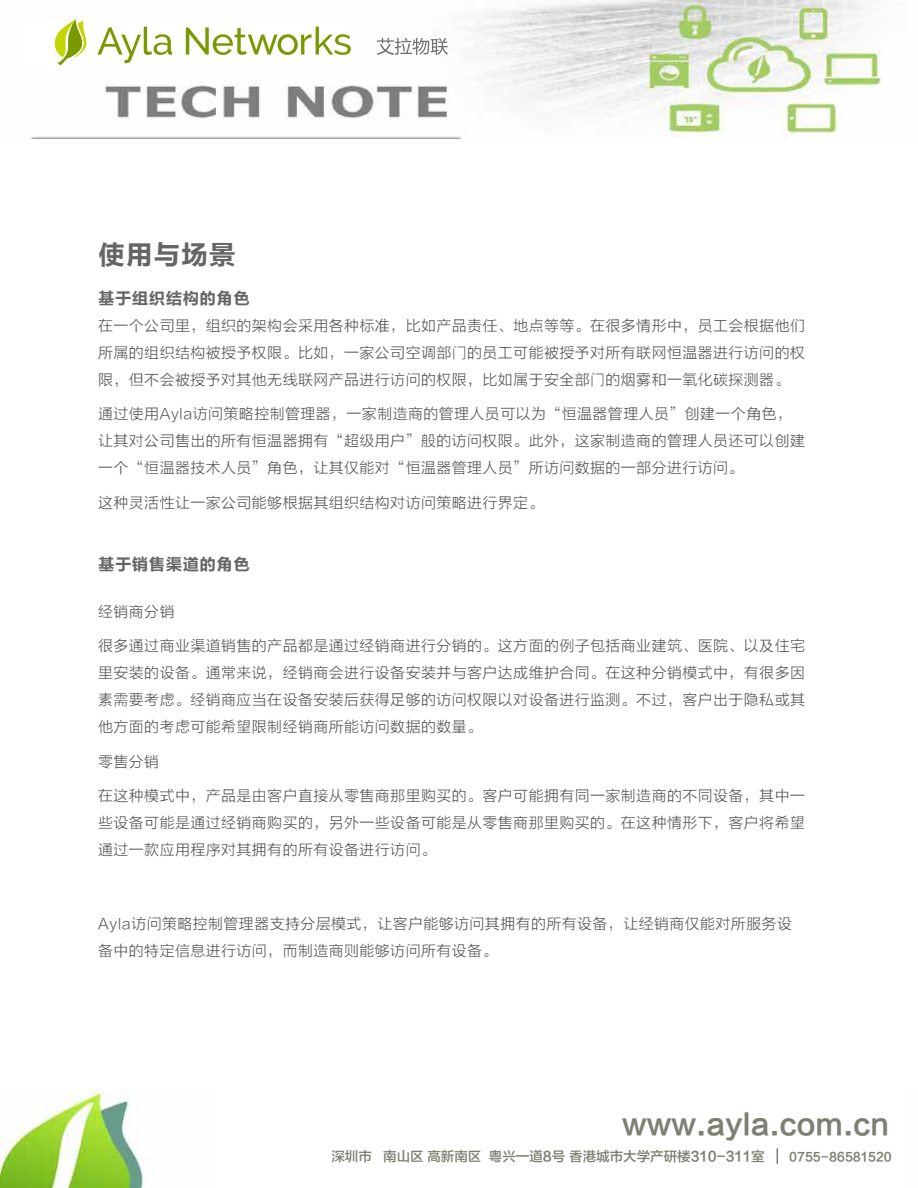
<style>
.page{position:relative;width:918px;height:1188px;background:#fff}
.page>*{position:absolute;margin:0;border:0;box-sizing:border-box;transform-origin:0 0}
.t1{font:28.5px "FZLTZHK GBK1 0";color:#7d7f72}
.t2{font:27px "FZLTCHK GBK1 0";letter-spacing:.025em;color:#656565}
.t3{font:16.5px "FZLTCHK GBK1 0";letter-spacing:.025em;color:#656565}
.t4{font:15px/27px "FZLTXHK";letter-spacing:.025em;color:#595757;text-align:justify}
.t5{font:13.5px "FZLTZHK GBK1 0";color:#7d7f72}
.t6{font:12px "FZLTZHK GBK1 0";color:#7d7f72}
</style>
<div class="page">
<img style="left:30px;top:0;width:852px;height:139px">
<div style="left:25px;top:20px;width:318px;height:50px;background:#fff"></div>
<svg style="left:97px;top:27px;width:75px;height:36px"></svg>
<svg style="left:186px;top:27px;width:165px;height:28px"></svg>
<svg style="left:52px;top:19px;width:35px;height:46px"></svg>
<svg style="left:377px;top:38px;width:71px;height:17px"></svg>
<img style="left:0;top:1089px;width:147px;height:99px">
<svg style="left:777px;top:1148px;width:1px;height:16px"></svg>
<h2 class="t2" style="left:98px;top:240px;width:139px">使用与场景</h2>
<p class="t3" style="left:98px;top:289px;width:153px">基于组织结构的角色</p>
<p class="t4" style="left:98px;top:313px;width:708px">在一个公司里，组织的架构会采用各种标准，比如产品责任、地点等等。在很多情形中，员工会根据他们所属的组织结构被授予权限。比如，一家公司空调部门的员工可能被授予对所有联网恒温器进行访问的权限，但不会被授予对其他无线联网产品进行访问的权限，比如属于安全部门的烟雾和一氧化碳探测器。</p>
<p class="t4" style="left:98px;top:401px;width:708px;text-align:left">通过使用Ayla访问策略控制管理器，一家制造商的管理人员可以为“恒温器管理人员”创建一个角色，让其对公司售出的所有恒温器拥有“超级用户”般的访问权限。此外，这家制造商的管理人员还可以创建一个“恒温器技术人员”角色，让其仅能对“恒温器管理人员”所访问数据的一部分进行访问。</p>
<p class="t4" style="left:98px;top:490px;width:447px">这种灵活性让一家公司能够根据其组织结构对访问策略进行界定。</p>
<p class="t3" style="left:98px;top:555px;width:153px">基于销售渠道的角色</p>
<p class="t4" style="left:98px;top:598px;width:78px">经销商分销</p>
<p class="t4" style="left:98px;top:633px;width:708px">很多通过商业渠道销售的产品都是通过经销商进行分销的。这方面的例子包括商业建筑、医院、以及住宅里安装的设备。通常来说，经销商会进行设备安装并与客户达成维护合同。在这种分销模式中，有很多因素需要考虑。经销商应当在设备安装后获得足够的访问权限以对设备进行监测。不过，客户出于隐私或其他方面的考虑可能希望限制经销商所能访问数据的数量。</p>
<p class="t4" style="left:98px;top:748px;width:63px">零售分销</p>
<p class="t4" style="left:98px;top:783px;width:708px">在这种模式中，产品是由客户直接从零售商那里购买的。客户可能拥有同一家制造商的不同设备，其中一些设备可能是通过经销商购买的，另外一些设备可能是从零售商那里购买的。在这种情形下，客户将希望通过一款应用程序对其拥有的所有设备进行访问。</p>
<p class="t4" style="left:98px;top:911px;width:695px">Ayla访问策略控制管理器支持分层模式，让客户能够访问其拥有的所有设备，让经销商仅能对所服务设备中的特定信息进行访问，而制造商则能够访问所有设备。</p>
<h1 class="t1" style="left:622px;top:1108px;width:269px">www.ayla.com.cn</h1>
<p class="t5" style="left:331px;top:1149px;width:435px">深圳市 南山区 高新南区 粤兴一道8号 香港城市大学产研楼310-311室</p>
<p class="t6" style="left:789px;top:1150px;width:104px">0755-86581520</p>
</div>
